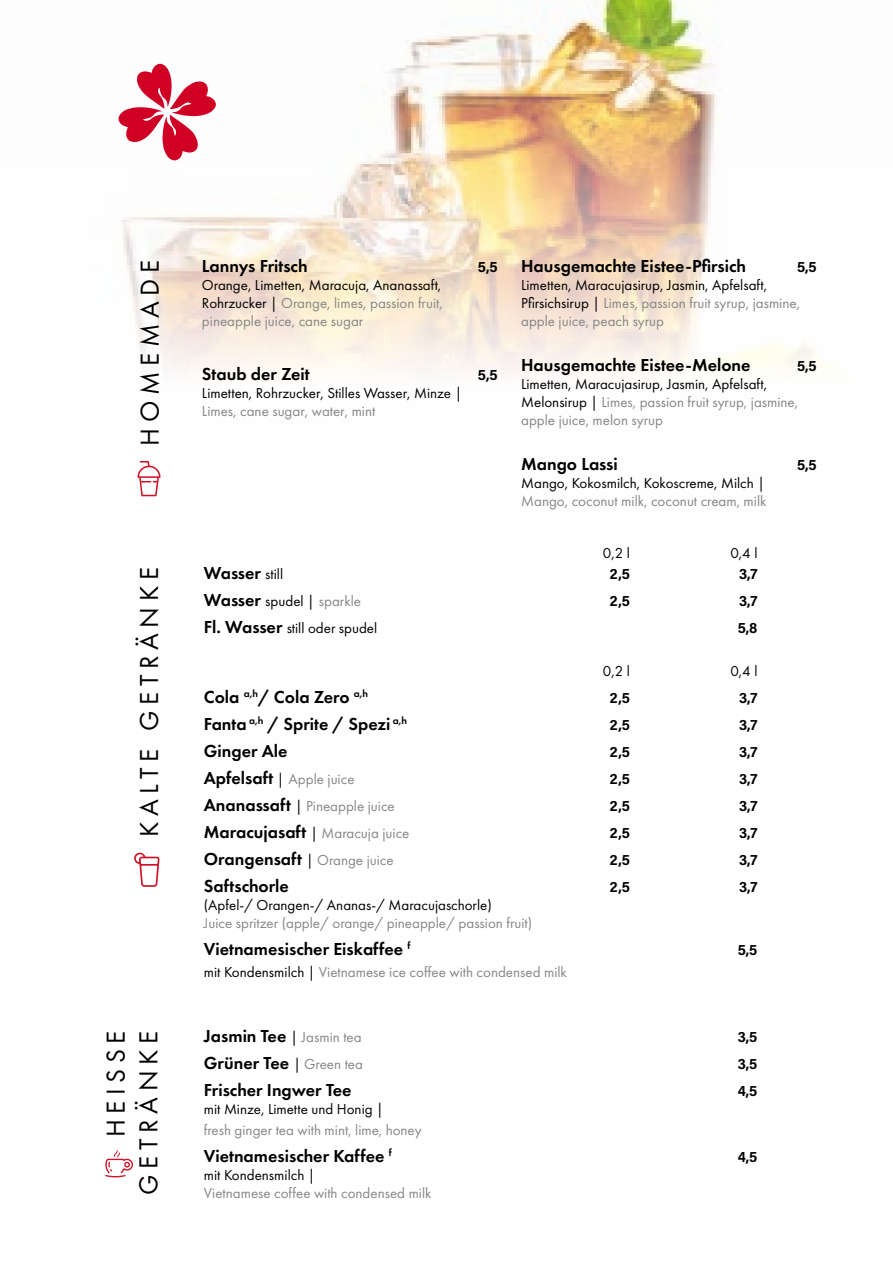
<style>
.page{position:relative;width:893px;height:1263px;background:#fff}
.page>*{position:absolute;margin:0;border:0;box-sizing:border-box;transform-origin:0 0}
.t1{font:27px/32.4px "Futura PT";letter-spacing:.21em;color:#000;text-align:right}
.t2{font:600 18px "Futura PT";color:#000}
.t3{font:15px/18px "Futura PT";color:#878787;text-align:justify}
.t4{font:15px/18px "Futura PT";color:#000}
.t5{font:700 15px "Acumin Pro Semi Cond";color:#000}
.s1{color:#000}
.s2{color:#878787}
.s3{font-weight:400;font-size:15px}
.s4{font-weight:600;font-size:18px}
.s5{font-weight:600;font-size:18px;color:#000}
.s6{font-weight:400;font-size:15px;color:#878787}
</style>
<div class="page">
<img style="left:122px;top:0;width:707px;height:497px">
<svg style="left:118px;top:64px;width:99px;height:97px"></svg>
<svg style="left:137px;top:461px;width:24px;height:35px"></svg>
<svg style="left:134px;top:852px;width:26px;height:35px"></svg>
<svg style="left:105px;top:1150px;width:28px;height:27px"></svg>
<h1 class="t1" style="left:133px;top:445px;width:187px;rotate:-90deg">HOMEMADE</h1>
<h1 class="t1" style="left:133px;top:837px;width:271px;rotate:-90deg">KALTE GETRÄNKE</h1>
<h1 class="t1" style="left:100px;top:1195px;width:166px;rotate:-90deg">HEISSE<br>GETRÄNKE</h1>
<p class="t2" style="left:202px;top:255px;width:107px">Lannys Fritsch</p>
<p class="t5" style="left:478px;top:256px;width:21px">5,5</p>
<p class="t3" style="left:202px;top:276px;width:242px"><span class="s1">Orange, Limetten, Maracuja, Ananassaft, Rohrzucker |</span> Orange, limes, passion fruit, pineapple juice, cane sugar</p>
<p class="t2" style="left:202px;top:363px;width:109px">Staub der Zeit</p>
<p class="t5" style="left:478px;top:364px;width:21px">5,5</p>
<p class="t4" style="left:202px;top:384px;width:262px">Limetten, Rohrzucker, Stilles Wasser, Minze |</p>
<p class="t3" style="left:202px;top:402px;width:175px">Limes, cane sugar, water, mint</p>
<p class="t2" style="left:521px;top:255px;width:226px">Hausgemachte Eistee-Pfirsich</p>
<p class="t5" style="left:797px;top:256px;width:21px">5,5</p>
<p class="t4" style="left:521px;top:276px;width:280px">Limetten, Maracujasirup, Jasmin, Apfelsaft,<br>Pfirsichsirup | <span class="s2">Limes, passion fruit syrup, jasmine, apple juice, peach syrup</span></p>
<p class="t2" style="left:521px;top:354px;width:231px">Hausgemachte Eistee-Melone</p>
<p class="t5" style="left:797px;top:355px;width:21px">5,5</p>
<p class="t3" style="left:521px;top:375px;width:279px;text-align:left"><span class="s1">Limetten, Maracujasirup, Jasmin, Apfelsaft,<br>Melonsirup |</span> Limes, passion fruit syrup, jasmine, apple juice, melon syrup</p>
<p class="t2" style="left:521px;top:453px;width:98px">Mango Lassi</p>
<p class="t5" style="left:797px;top:454px;width:21px">5,5</p>
<p class="t4" style="left:521px;top:474px;width:245px">Mango, Kokosmilch, Kokoscreme, Milch |</p>
<p class="t3" style="left:521px;top:492px;width:247px">Mango, coconut milk, coconut cream, milk</p>
<p class="t4" style="left:603px;top:543px;width:29px">0,2 l</p>
<p class="t4" style="left:730px;top:543px;width:29px">0,4 l</p>
<p class="t2" style="left:204px;top:562px;width:81px">Wasser <span class="s3">still</span></p>
<p class="t5" style="left:610px;top:563px;width:22px">2,5</p>
<p class="t5" style="left:739px;top:563px;width:20px">3,7</p>
<p class="t4" style="left:204px;top:592px;width:159px"><span class="s4">Wasser</span> spudel | <span class="s2">sparkle</span></p>
<p class="t5" style="left:610px;top:590px;width:22px">2,5</p>
<p class="t5" style="left:739px;top:590px;width:20px">3,7</p>
<p class="t4" style="left:204px;top:619px;width:175px"><span class="s4">Fl. Wasser</span> still oder spudel</p>
<p class="t5" style="left:738px;top:617px;width:21px">5,8</p>
<p class="t4" style="left:603px;top:662px;width:29px">0,2 l</p>
<p class="t4" style="left:730px;top:662px;width:29px">0,4 l</p>
<p class="t2" style="left:204px;top:686px;width:166px">Cola <sup>a,h</sup>/ Cola Zero <sup>a,h</sup></p>
<p class="t5" style="left:610px;top:687px;width:22px">2,5</p>
<p class="t5" style="left:739px;top:687px;width:20px">3,7</p>
<p class="t2" style="left:204px;top:713px;width:205px">Fanta <sup>a,h</sup> / Sprite / Spezi <sup>a,h</sup></p>
<p class="t5" style="left:610px;top:714px;width:22px">2,5</p>
<p class="t5" style="left:739px;top:714px;width:20px">3,7</p>
<p class="t2" style="left:204px;top:740px;width:85px">Ginger Ale</p>
<p class="t5" style="left:610px;top:741px;width:22px">2,5</p>
<p class="t5" style="left:739px;top:741px;width:20px">3,7</p>
<p class="t3" style="left:204px;top:770px;width:152px"><span class="s5">Apfelsaft</span> <span class="s1">|</span> Apple juice</p>
<p class="t5" style="left:610px;top:768px;width:22px">2,5</p>
<p class="t5" style="left:739px;top:768px;width:20px">3,7</p>
<p class="t3" style="left:204px;top:797px;width:192px"><span class="s5">Ananassaft</span> <span class="s1">|</span> Pineapple juice</p>
<p class="t5" style="left:610px;top:795px;width:22px">2,5</p>
<p class="t5" style="left:739px;top:795px;width:20px">3,7</p>
<p class="t3" style="left:204px;top:824px;width:207px"><span class="s5">Maracujasaft</span> <span class="s1">|</span> Maracuja juice</p>
<p class="t5" style="left:610px;top:822px;width:22px">2,5</p>
<p class="t5" style="left:739px;top:822px;width:20px">3,7</p>
<p class="t2" style="left:204px;top:848px;width:191px">Orangensaft <span class="s3">|</span> <span class="s6">Orange juice</span></p>
<p class="t5" style="left:610px;top:849px;width:22px">2,5</p>
<p class="t5" style="left:739px;top:849px;width:20px">3,7</p>
<p class="t2" style="left:204px;top:875px;width:87px">Saftschorle</p>
<p class="t5" style="left:610px;top:876px;width:22px">2,5</p>
<p class="t5" style="left:739px;top:876px;width:20px">3,7</p>
<p class="t4" style="left:204px;top:896px;width:289px">(Apfel-/ Orangen-/ Ananas-/ Maracujaschorle)</p>
<p class="t3" style="left:204px;top:914px;width:330px">Juice spritzer (apple/ orange/ pineapple/ passion fruit)</p>
<p class="t2" style="left:204px;top:938px;width:208px">Vietnamesischer Eiskaffee <sup>f</sup></p>
<p class="t5" style="left:738px;top:939px;width:21px">5,5</p>
<p class="t3" style="left:204px;top:963px;width:365px"><span class="s1">mit Kondensmilch |</span> Vietnamese ice coffee with condensed milk</p>
<p class="t2" style="left:204px;top:1024px;width:159px">Jasmin Tee <span class="s3">|</span> <span class="s6">Jasmin tea</span></p>
<p class="t5" style="left:738px;top:1026px;width:21px">3,5</p>
<p class="t2" style="left:204px;top:1051px;width:161px">Grüner Tee <span class="s3">|</span> <span class="s6">Green tea</span></p>
<p class="t5" style="left:738px;top:1053px;width:21px">3,5</p>
<p class="t2" style="left:204px;top:1078px;width:149px">Frischer Ingwer Tee</p>
<p class="t5" style="left:738px;top:1080px;width:21px">4,5</p>
<p class="t4" style="left:204px;top:1100px;width:181px">mit Minze, Limette und Honig |</p>
<p class="t3" style="left:204px;top:1121px;width:219px">fresh ginger tea with mint, lime, honey</p>
<p class="t2" style="left:204px;top:1145px;width:189px">Vietnamesischer Kaffee <sup>f</sup></p>
<p class="t5" style="left:738px;top:1146px;width:21px">4,5</p>
<p class="t4" style="left:204px;top:1166px;width:113px">mit Kondensmilch |</p>
<p class="t3" style="left:204px;top:1184px;width:229px">Vietnamese coffee with condensed milk</p>
</div>
